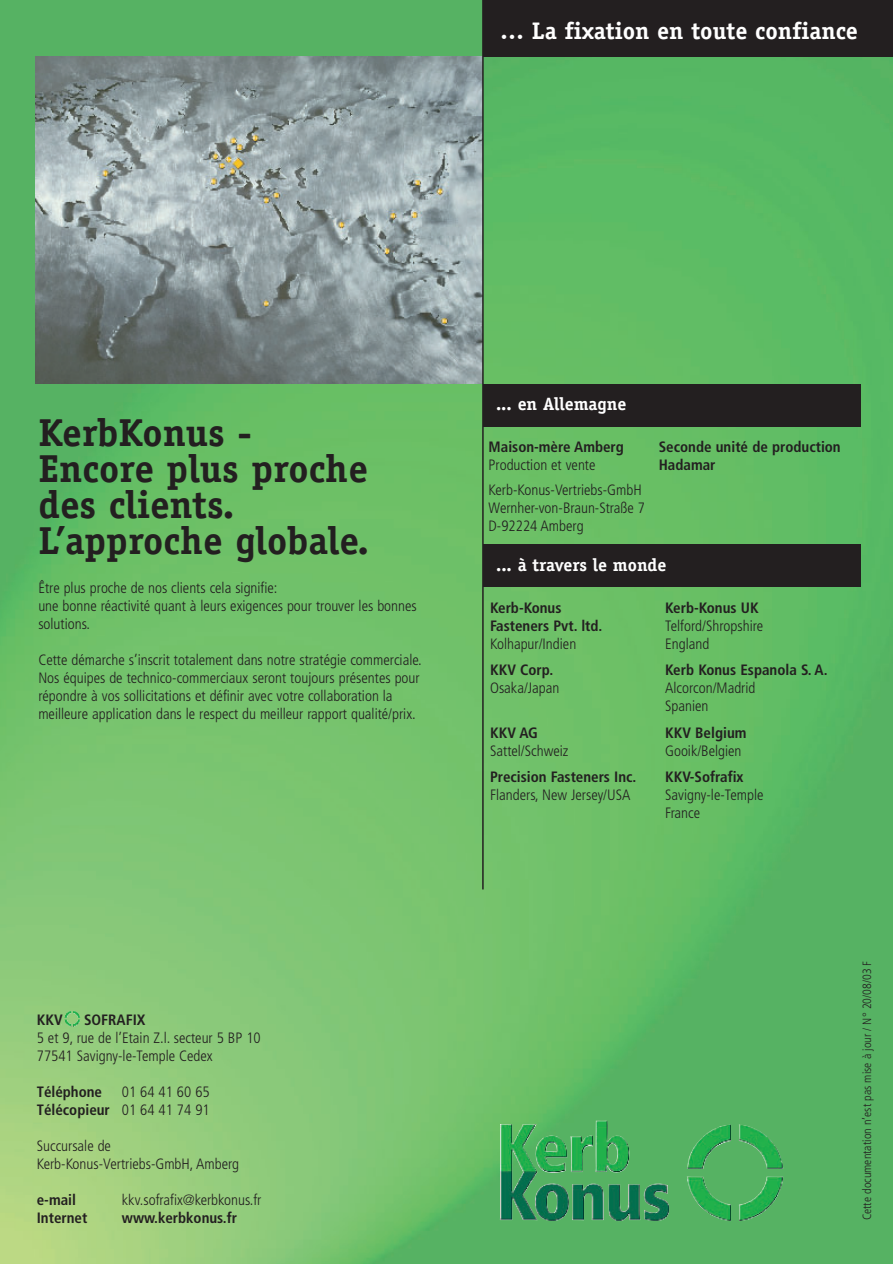
<style>
.page{position:relative;width:893px;height:1264px;background:#fff}
.page>*{position:absolute;margin:0;border:0;box-sizing:border-box;transform-origin:0 0}
.t1{font:700 39px/36px "Officina Serif";color:#231f20}
.t2{font:700 24px "Officina Serif";color:#fff}
.t3{font:700 17.85px "Officina Serif";color:#fff}
.t4{font:300 condensed 15px/18px "Frutiger";color:#231f20}
.t5{font:700 condensed 15px "Frutiger";color:#231f20}
.t6{font:300 condensed 12px "Frutiger";color:#231f20}
.s1{font-weight:700}
</style>
<div class="page">
<img style="left:0;top:0;width:892px;height:1263px">
<img style="left:35px;top:56px;width:447px;height:328px">
<div style="left:483px;top:0;width:409px;height:56px;background:#231f20"></div>
<div style="left:483px;top:384px;width:377px;height:42px;background:#231f20"></div>
<div style="left:483px;top:544px;width:377px;height:43px;background:#231f20"></div>
<img style="left:512px;top:1151px;width:271px;height:70px">
<img style="left:61px;top:1010px;width:19px;height:16px">
<hr style="left:482px;top:0;width:1px;height:889px;background:#231f20">
<h2 class="t2" style="left:500px;top:22px;width:359px">… La fixation en toute confiance</h2>
<h1 class="t1" style="left:38px;top:418px;width:332px">KerbKonus -<br>Encore plus proche des clients.<br>L’approche globale.</h1>
<p class="t4" style="left:38px;top:580px;width:380px">Être plus proche de nos clients cela signifie:<br>une bonne réactivité quant à leurs exigences pour trouver les bonnes solutions.</p>
<p class="t4" style="left:38px;top:652px;width:385px">Cette démarche s’inscrit totalement dans notre stratégie commerciale.<br>Nos équipes de technico-commerciaux seront toujours présentes pour répondre à vos sollicitations et définir avec votre collaboration la meilleure application dans le respect du meilleur rapport qualité/prix.</p>
<p class="t5" style="left:37px;top:1013px;width:27px">KKV</p>
<p class="t5" style="left:84px;top:1013px;width:63px">SOFRAFIX</p>
<p class="t4" style="left:37px;top:1029px;width:225px">5 et 9, rue de l’Etain Z.l. secteur 5 BP 10<br>77541 Savigny-le-Temple Cedex</p>
<p class="t5" style="left:37px;top:1085px;width:67px">Téléphone</p>
<p class="t4" style="left:37px;top:1083px;width:174px;text-align:right">01 64 41 60 65<br><span class="s1">Télécopieur</span> 01 64 41 74 91</p>
<p class="t4" style="left:37px;top:1137px;width:204px">Succursale de<br>Kerb-Konus-Vertriebs-GmbH, Amberg</p>
<p class="t5" style="left:37px;top:1193px;width:41px">e-mail</p>
<p class="t4" style="left:122px;top:1191px;width:141px">kkv.sofrafix@kerbkonus.fr</p>
<p class="t5" style="left:37px;top:1211px;width:52px">Internet</p>
<p class="t5" style="left:122px;top:1211px;width:117px">www.kerbkonus.fr</p>
<p class="t3" style="left:496px;top:397px;width:132px">... en Allemagne</p>
<p class="t5" style="left:488px;top:440px;width:137px">Maison-mère Amberg</p>
<p class="t5" style="left:658px;top:440px;width:183px">Seconde unité de production</p>
<p class="t4" style="left:488px;top:457px;width:108px">Production et vente</p>
<p class="t5" style="left:658px;top:458px;width:58px">Hadamar</p>
<p class="t4" style="left:488px;top:482px;width:158px">Kerb-Konus-Vertriebs-GmbH<br>Wernher-von-Braun-Straße 7<br>D-92224 Amberg</p>
<p class="t3" style="left:496px;top:557px;width:172px">... à travers le monde</p>
<p class="t5" style="left:490px;top:601px;width:73px">Kerb-Konus</p>
<p class="t5" style="left:665px;top:601px;width:95px">Kerb-Konus UK</p>
<p class="t5" style="left:490px;top:619px;width:114px">Fasteners Pvt. ltd.</p>
<p class="t4" style="left:665px;top:617px;width:100px">Telford/Shropshire</p>
<p class="t4" style="left:490px;top:635px;width:88px">Kolhapur/Indien</p>
<p class="t4" style="left:665px;top:635px;width:46px">England</p>
<p class="t5" style="left:490px;top:664px;width:65px">KKV Corp.</p>
<p class="t5" style="left:665px;top:664px;width:164px">Kerb Konus Espanola S. A.</p>
<p class="t4" style="left:490px;top:680px;width:71px">Osaka/Japan</p>
<p class="t4" style="left:665px;top:680px;width:92px">Alcorcon/Madrid<br>Spanien</p>
<p class="t5" style="left:490px;top:726px;width:49px">KKV AG</p>
<p class="t5" style="left:665px;top:726px;width:83px">KKV Belgium</p>
<p class="t4" style="left:490px;top:742px;width:80px">Sattel/Schweiz</p>
<p class="t4" style="left:665px;top:742px;width:78px">Gooik/Belgien</p>
<p class="t5" style="left:490px;top:771px;width:148px">Precision Fasteners Inc.</p>
<p class="t5" style="left:665px;top:771px;width:80px">KKV-Sofrafix</p>
<p class="t4" style="left:490px;top:787px;width:142px">Flanders, New Jersey/USA</p>
<p class="t4" style="left:665px;top:787px;width:100px">Savigny-le-Temple<br>France</p>
<p class="t6" style="left:862px;top:1220px;width:261px;rotate:-90deg">Cette documentation n’est pas mise à jour / N° 20/08/03 F</p>
</div>
